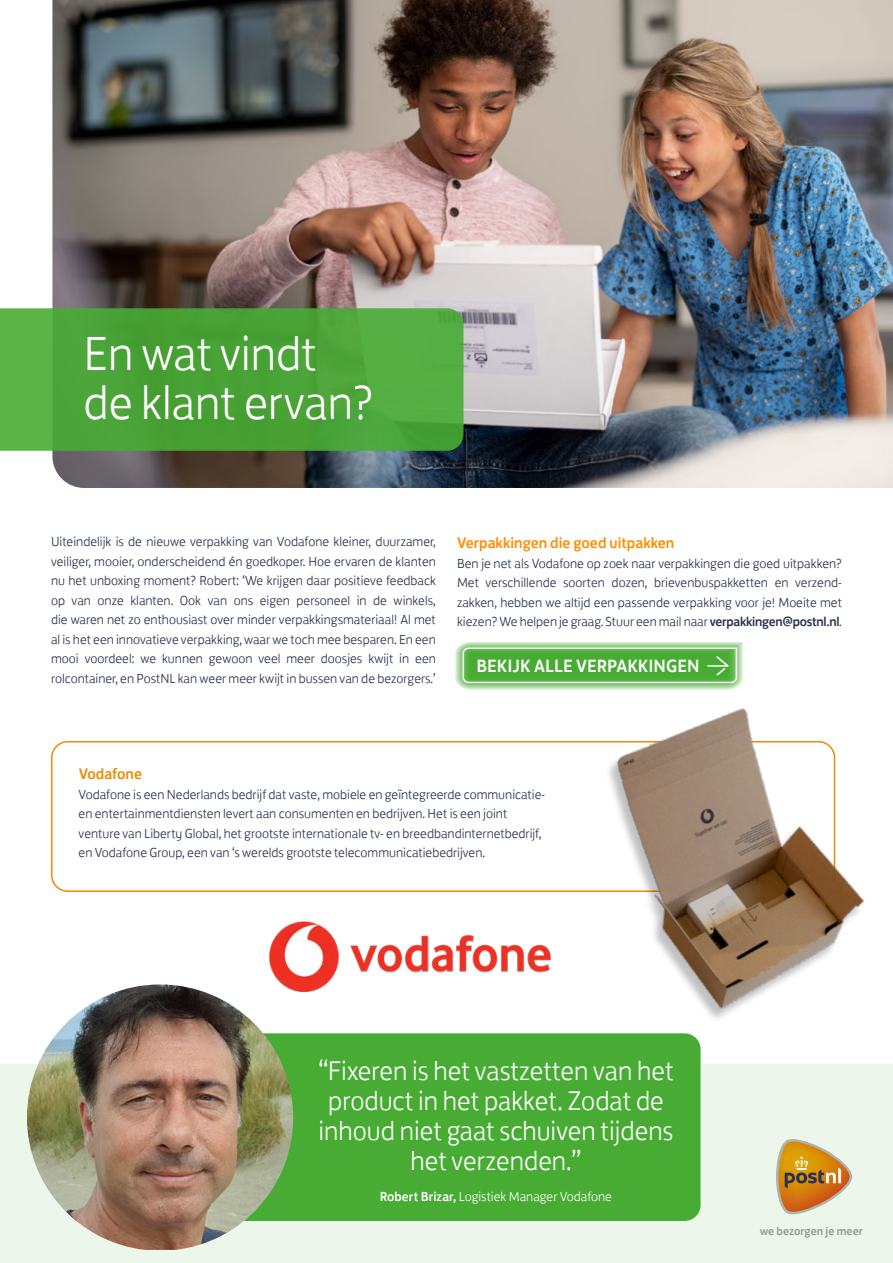
<style>
.page{position:relative;width:893px;height:1263px;background:#fff}
.page>*{position:absolute;margin:0;border:0;box-sizing:border-box;transform-origin:0 0}
.t1{font:300 49.2px/49.2px "Post NL";color:#fff}
.t2{font:300 27.75px/30px "Post NL";color:#fff;text-align:center}
.t3{font:500 18.3px "Post NL";color:#fff}
.t4{font:500 15.75px "Post NL";color:#ff8d00}
.t5{font:500 15.75px "Post NL";color:#ed8c00}
.t6{font:300 13.5px/19.5px "Post NL";color:#27324c;text-align:justify}
.t7{font:300 13.5px/19.5px "Post NL";color:#26334d}
.t8{font:300 13.5px "Post NL";color:#fff}
.t9{font:500 12px "Post NL";color:#999}
.s1{font-weight:500}
</style>
<div class="page">
<img style="left:52px;top:0;width:841px;height:488px">
<svg style="left:0;top:308px;width:463px;height:143px;background:#4da53a"></svg>
<div style="left:51px;top:741px;width:784px;height:151px;border:2px solid #ed8c00;border-radius:16px"></div>
<img style="left:467px;top:708px;width:398px;height:311px">
<img style="left:269px;top:918px;width:284px;height:76px">
<svg style="left:455px;top:642px;width:288px;height:48px;background:#74c065"></svg>
<div style="left:0;top:1064px;width:893px;height:199px;background:#edf6eb"></div>
<div style="left:133px;top:1033px;width:568px;height:188px;background:#48ac34;border-radius:16px"></div>
<img style="left:27px;top:984px;width:266px;height:266px">
<h1 class="t1" style="left:84px;top:324px;width:291px">En wat vindt de klant ervan?</h1>
<p class="t6" style="left:51px;top:531px;width:386px">Uiteindelijk is de nieuwe verpakking van Vodafone kleiner, duurzamer, veiliger, mooier, onderscheidend én goedkoper. Hoe ervaren de klanten nu het unboxing moment? Robert: ‘We krijgen daar positieve feedback op van onze klanten. Ook van ons eigen personeel in de winkels, die waren net zo enthousiast over minder verpakkingsmateriaal! Al met al is het een innovatieve verpakking, waar we toch mee besparen. En een mooi voordeel: we kunnen gewoon veel meer doosjes kwijt in een rolcontainer, en PostNL kan weer meer kwijt in bussen van de bezorgers.’</p>
<p class="t4" style="left:457px;top:530px;width:219px">Verpakkingen die goed uitpakken</p>
<p class="t6" style="left:457px;top:552px;width:386px">Ben je net als Vodafone op zoek naar verpakkingen die goed uitpakken?<br>Met verschillende soorten dozen, brievenbuspakketten en verzend&shy;zakken, hebben we altijd een passende verpakking voor je! Moeite met kiezen? We helpen je graag. Stuur een mail naar <span class="s1">verpakkingen@postnl.nl</span>.</p>
<h3 class="t3" style="left:476px;top:651px;width:224px">BEKIJK ALLE VERPAKKINGEN</h3>
<p class="t5" style="left:79px;top:761px;width:65px">Vodafone</p>
<p class="t7" style="left:79px;top:783px;width:468px">Vodafone is een Nederlands bedrijf dat vaste, mobiele en geïntegreerde communicatie&shy;en entertainmentdiensten levert aan consumenten en bedrijven. Het is een joint venture van Liberty Global, het grootste internationale tv- en breedbandinternetbedrijf, en Vodafone Group, een van ‘s werelds grootste telecommunicatiebedrijven.</p>
<h2 class="t2" style="left:318px;top:1052px;width:357px">“Fixeren is het vastzetten van het product in het pakket. Zodat de inhoud niet gaat schuiven tijdens het verzenden.”</h2>
<p class="t8" style="left:380px;top:1185px;width:234px"><span class="s1">Robert Brizar,</span> Logistiek Manager Vodafone</p>
<p class="t9" style="left:760px;top:1221px;width:105px">we bezorgen je meer</p>
</div>
